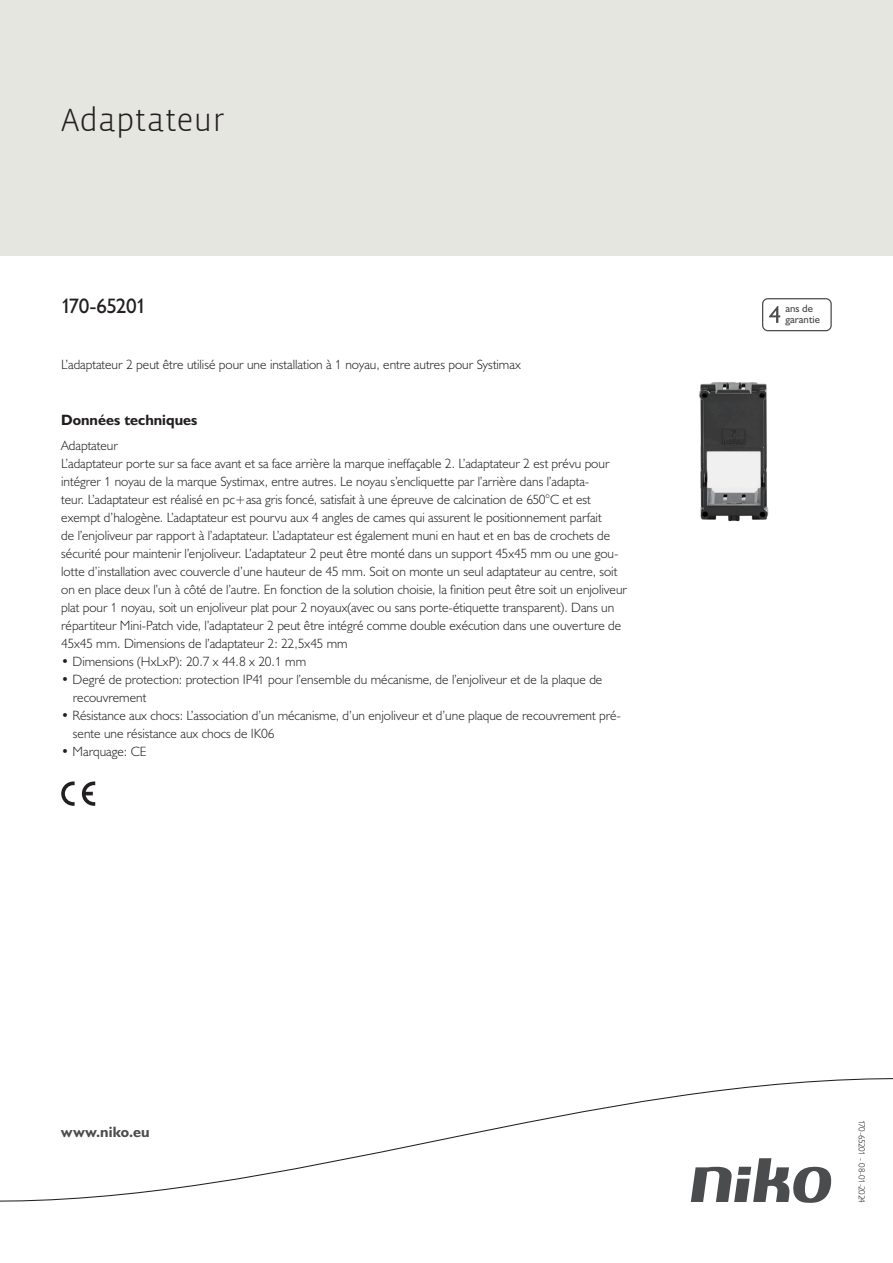
<style>
.page{position:relative;width:893px;height:1263px;background:#fff}
.page>*{position:absolute;margin:0;border:0;box-sizing:border-box;transform-origin:0 0}
.Title_datasheets{font:300 33px "Vista Sans";color:#231f20}
.Article_number{font:21px "Humanist 521 BT";letter-spacing:-.04em;color:#231f20}
.Titles_parts{font:700 15px "Humanist 521 BT";color:#231f20}
.titel_afbeelding{font:700 15px "Humanist 521 BT";letter-spacing:.005em;color:#4b4c4d}
.Platte_tekst_CAB{font:300 13.5px/18px "Humanist 521 BT";color:#231f20}
.USP_Bullets{font:300 13.5px/18px "Humanist 521 BT";color:#231f20}
.t1{font:10.8px/10.8px "Humanist 521 BT";color:#4b4c4d}
.Revision{font:300 9px "Humanist 521 BT";letter-spacing:-.06em;color:#231f20}
</style>
<div class="page">
<div style="left:0;top:0;width:893px;height:255px;background:#e6e6e0"></div>
<svg style="left:82px;top:781px;width:13px;height:25px"></svg>
<svg style="left:61px;top:781px;width:14px;height:25px"></svg>
<svg style="left:762px;top:298px;width:70px;height:33px"></svg>
<svg style="left:0;top:1078px;width:893px;height:125px"></svg>
<img style="left:699px;top:382px;width:70px;height:140px">
<p class="Title_datasheets" style="left:61px;top:100px;width:165px">Adaptateur</p>
<p class="Article_number" style="left:61px;top:293px;width:87px">170-65201</p>
<p class="t1" style="left:785px;top:303px;width:36px">ans de garantie</p>
<p class="Platte_tekst_CAB" style="left:61px;top:355px;width:461px">L’adaptateur 2 peut être utilisé pour une installation à 1 noyau, entre autres pour Systimax</p>
<p class="Titles_parts" style="left:61px;top:411px;width:138px">Données techniques</p>
<p class="Platte_tekst_CAB" style="left:61px;top:436px;width:58px">Adaptateur</p>
<p class="Platte_tekst_CAB" style="left:61px;top:454px;width:567px">L’adaptateur porte sur sa face avant et sa face arrière la marque ineffaçable 2. L’adaptateur 2 est prévu pour intégrer 1 noyau de la marque Systimax, entre autres. Le noyau s’encliquette par l’arrière dans l’adapta-<br>teur. L’adaptateur est réalisé en pc+asa gris foncé, satisfait à une épreuve de calcination de 650°C et est exempt d’halogène. L’adaptateur est pourvu aux 4 angles de cames qui assurent le positionnement parfait<br>de l’enjoliveur par rapport à l’adaptateur. L’adaptateur est également muni en haut et en bas de crochets de sécurité pour maintenir l’enjoliveur. L’adaptateur 2 peut être monté dans un support 45x45 mm ou une gou&shy;lotte d’installation avec couvercle d’une hauteur de 45 mm. Soit on monte un seul adaptateur au centre, soit on en place deux l’un à côté de l’autre. En fonction de la solution choisie, la finition peut être soit un enjoliveur plat pour 1 noyau, soit un enjoliveur plat pour 2 noyaux(avec ou sans porte-étiquette transparent). Dans un répartiteur Mini-Patch vide, l’adaptateur 2 peut être intégré comme double exécution dans une ouverture de 45x45 mm. Dimensions de l’adaptateur 2: 22,5x45 mm</p>
<p class="USP_Bullets" style="left:61px;top:652px;width:246px">• Dimensions (HxLxP): 20.7 x 44.8 x 20.1 mm</p>
<p class="USP_Bullets" style="left:73px;top:670px;width:531px;text-indent:-12px">• Degré de protection: protection IP41 pour l’ensemble du mécanisme, de l’enjoliveur et de la plaque de recouvrement</p>
<p class="USP_Bullets" style="left:73px;top:706px;width:550px;text-indent:-12px">• Résistance aux chocs: L’association d’un mécanisme, d’un enjoliveur et d’une plaque de recouvrement pré&shy;sente une résistance aux chocs de IK06</p>
<p class="USP_Bullets" style="left:61px;top:742px;width:87px">• Marquage: CE</p>
<p class="titel_afbeelding" style="left:61px;top:1122px;width:90px">www.niko.eu</p>
<p class="Revision" style="left:868px;top:1120px;width:84px;rotate:90deg">170-65201 - 08-01-2024</p>
</div>
